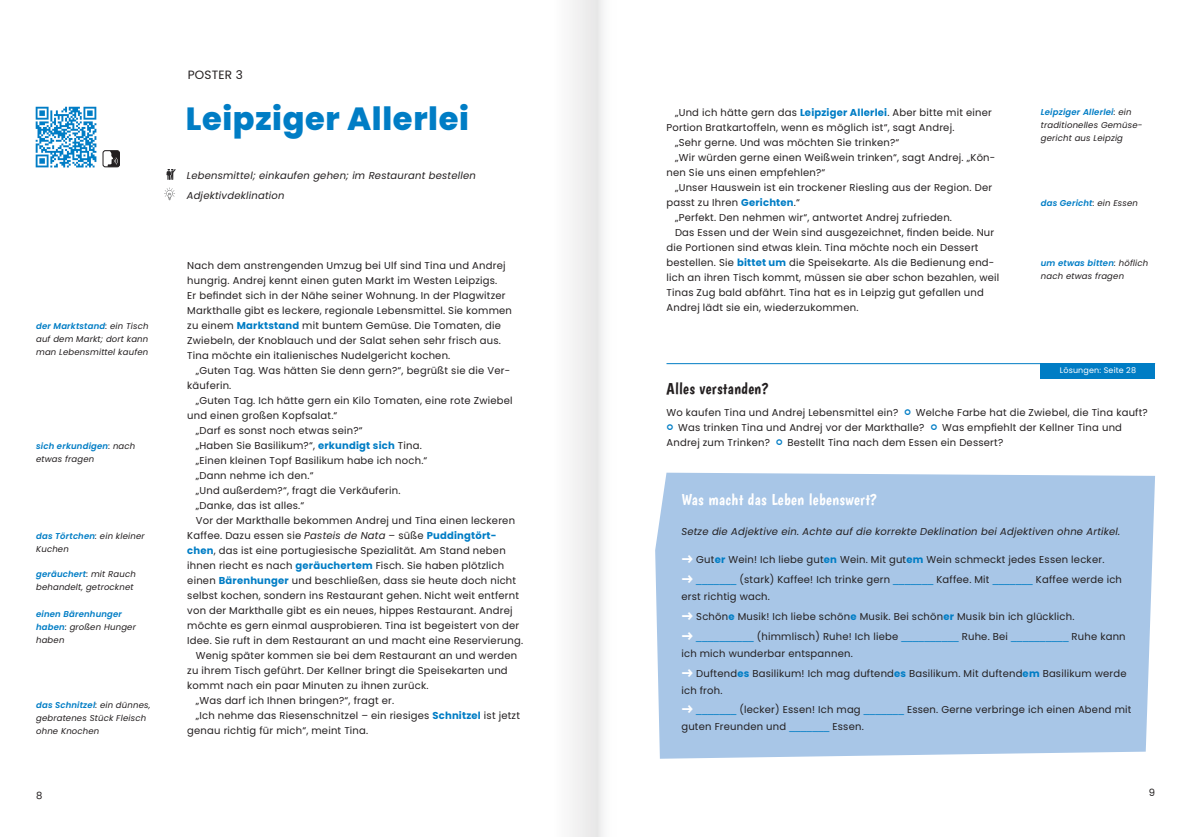
<style>
.page{position:relative;width:1191px;height:837px;background:#fff}
.page>*{position:absolute;margin:0;border:0;box-sizing:border-box;transform-origin:0 0}
.t1{font:800 32px "Poppins";letter-spacing:.02em;color:#007dc5}
.t2{font:16px "Boogaloo";letter-spacing:.02em;color:#fff}
.t3{font:16px "Boogaloo";letter-spacing:.02em;color:#231f20}
.t4{font:12px "Poppins";letter-spacing:.02em;color:#231f20}
.t5{font:10px/15px "Poppins";letter-spacing:.02em;color:#231f20}
.t6{font:italic 10px/20.5px "Poppins";letter-spacing:.02em;color:#231f20}
.t7{font:italic 8.5px/13px "Poppins";letter-spacing:.02em;color:#231f20}
.t8{font:italic 600 8.5px/13px "Poppins";letter-spacing:.02em;color:#007dc5}
.t9{font:8px "Poppins";letter-spacing:.02em;color:#fff}
.s1{font-weight:600;color:#007dc5}
.s2{font-weight:400;color:#231f20}
.s3{font-weight:700;color:#007dc5}
.s4{font-style:italic}
.s5{font-family:"Aptifer Slab LT Pro";font-weight:700;font-size:14px;color:#fff}
.s6{font-family:"Arial";color:#007dc5}
</style>
<div class="page">
<img style="left:35px;top:106px;width:62px;height:62px">
<svg style="left:103px;top:152px;width:15px;height:15px"></svg>
<div style="left:103px;top:150px;width:17px;height:17px;border:1px solid #231f20;border-radius:2px"></div>
<svg style="left:166px;top:169px;width:10px;height:10px"></svg>
<svg style="left:164px;top:187px;width:11px;height:14px"></svg>
<div style="left:655px;top:472px;width:500px;height:286px;background:#a8c6e7"></div>
<div style="left:1040px;top:363px;width:115px;height:15px;background:#007dc5"></div>
<hr style="left:666px;top:363px;width:489px;height:1px;background:#007dc5">
<div style="left:572px;top:0;width:31px;height:837px;background:#eee"></div>
<p class="t7" style="left:36px;top:319px;width:114px;text-align:justify"><span class="s1">der Marktstand</span>: ein Tisch auf dem Markt; dort kann man Lebensmittel kaufen</p>
<p class="t7" style="left:36px;top:439px;width:101px"><span class="s1">sich erkundigen</span>: nach etwas fragen</p>
<p class="t7" style="left:36px;top:529px;width:110px"><span class="s1">das Törtchen</span>: ein kleiner<br>Kuchen</p>
<p class="t7" style="left:36px;top:567px;width:101px"><span class="s1">geräuchert</span>: mit Rauch behandelt, getrocknet</p>
<p class="t8" style="left:36px;top:607px;width:101px">einen Bärenhunger haben<span class="s2">: großen Hunger haben</span></p>
<p class="t7" style="left:36px;top:698px;width:116px"><span class="s1">das Schnitzel</span>: ein dünnes, gebratenes Stück Fleisch ohne Knochen</p>
<p class="t5" style="left:36px;top:787px;width:8px">8</p>
<p class="t4" style="left:188px;top:68px;width:57px">POSTER 3</p>
<h1 class="t1" style="left:186px;top:100px;width:285px">Leipziger Allerlei</h1>
<p class="t6" style="left:187px;top:165px;width:291px">Lebensmittel; einkaufen gehen; im Restaurant bestellen<br>Adjektivdeklination</p>
<p class="t5" style="left:187px;top:257px;width:326px">Nach dem anstrengenden Umzug bei Ulf sind Tina und Andrej hungrig. Andrej kennt einen guten Markt im Westen Leipzigs.<br>Er befindet sich in der Nähe seiner Wohnung. In der Plagwitzer Markthalle gibt es leckere, regionale Lebensmittel. Sie kommen zu einem <span class="s3">Marktstand</span> mit buntem Gemüse. Die Tomaten, die Zwiebeln, der Knoblauch und der Salat sehen sehr frisch aus.<br>Tina möchte ein italienisches Nudelgericht kochen.</p>
<p class="t5" style="left:187px;top:362px;width:324px;text-indent:8px">„Guten Tag. Was hätten Sie denn gern?“, begrüßt sie die Ver&shy;käuferin.</p>
<p class="t5" style="left:196px;top:392px;width:318px">„Guten Tag. Ich hätte gern ein Kilo Tomaten, eine rote Zwiebel</p>
<p class="t5" style="left:187px;top:407px;width:152px">und einen großen Kopfsalat.“</p>
<p class="t5" style="left:196px;top:422px;width:168px">„Darf es sonst noch etwas sein?“</p>
<p class="t5" style="left:196px;top:437px;width:227px">„Haben Sie Basilikum?“, <span class="s3">erkundigt sich</span> Tina.</p>
<p class="t5" style="left:196px;top:452px;width:233px">„Einen kleinen Topf Basilikum habe ich noch.“</p>
<p class="t5" style="left:196px;top:467px;width:119px">„Dann nehme ich den.“</p>
<p class="t5" style="left:196px;top:482px;width:206px">„Und außerdem?“, fragt die Verkäuferin.</p>
<p class="t5" style="left:196px;top:497px;width:110px">„Danke, das ist alles.“</p>
<p class="t5" style="left:196px;top:512px;width:321px">Vor der Markthalle bekommen Andrej und Tina einen leckeren</p>
<p class="t5" style="left:187px;top:527px;width:311px">Kaffee. Dazu essen sie <span class="s4">Pasteis de Nata</span> – süße <span class="s3">Puddingtört-</span></p>
<p class="t5" style="left:187px;top:542px;width:320px"><span class="s3">chen</span>, das ist eine portugiesische Spezialität. Am Stand neben</p>
<p class="t5" style="left:187px;top:557px;width:318px">ihnen riecht es nach <span class="s3">geräuchertem</span> Fisch. Sie haben plötzlich</p>
<p class="t5" style="left:187px;top:572px;width:330px">einen <span class="s3">Bärenhunger</span> und beschließen, dass sie heute doch nicht</p>
<p class="t5" style="left:187px;top:587px;width:333px">selbst kochen, sondern ins Restaurant gehen. Nicht weit entfernt</p>
<p class="t5" style="left:187px;top:602px;width:327px">von der Markthalle gibt es ein neues, hippes Restaurant. Andrej</p>
<p class="t5" style="left:187px;top:617px;width:333px">möchte es gern einmal ausprobieren. Tina ist begeistert von der</p>
<p class="t5" style="left:187px;top:632px;width:337px">Idee. Sie ruft in dem Restaurant an und macht eine Reservierung.</p>
<p class="t5" style="left:196px;top:647px;width:323px">Wenig später kommen sie bei dem Restaurant an und werden</p>
<p class="t5" style="left:187px;top:662px;width:322px">zu ihrem Tisch geführt. Der Kellner bringt die Speisekarten und</p>
<p class="t5" style="left:187px;top:677px;width:243px">kommt nach ein paar Minuten zu ihnen zurück.</p>
<p class="t5" style="left:196px;top:692px;width:200px">„Was darf ich Ihnen bringen?“, fragt er.</p>
<p class="t5" style="left:196px;top:707px;width:326px">„Ich nehme das Riesenschnitzel – ein riesiges <span class="s3">Schnitzel</span> ist jetzt</p>
<p class="t5" style="left:187px;top:722px;width:182px">genau richtig für mich“, meint Tina.</p>
<p class="t5" style="left:675px;top:104px;width:318px">„Und ich hätte gern das <span class="s3">Leipziger Allerlei</span>. Aber bitte mit einer</p>
<p class="t5" style="left:666px;top:119px;width:289px">Portion Bratkartoffeln, wenn es möglich ist“, sagt Andrej.</p>
<p class="t5" style="left:675px;top:134px;width:226px">„Sehr gerne. Und was möchten Sie trinken?“</p>
<p class="t5" style="left:675px;top:149px;width:322px">„Wir würden gerne einen Weißwein trinken“, sagt Andrej. „Kön-</p>
<p class="t5" style="left:666px;top:164px;width:160px">nen Sie uns einen empfehlen?“</p>
<p class="t5" style="left:675px;top:179px;width:319px">„Unser Hauswein ist ein trockener Riesling aus der Region. Der</p>
<p class="t5" style="left:666px;top:194px;width:135px">passt zu Ihren <span class="s3">Gerichten</span>.“</p>
<p class="t5" style="left:675px;top:209px;width:278px">„Perfekt. Den nehmen wir“, antwortet Andrej zufrieden.</p>
<p class="t5" style="left:675px;top:224px;width:321px">Das Essen und der Wein sind ausgezeichnet, finden beide. Nur</p>
<p class="t5" style="left:666px;top:239px;width:313px">die Portionen sind etwas klein. Tina möchte noch ein Dessert</p>
<p class="t5" style="left:666px;top:254px;width:329px">bestellen. Sie <span class="s3">bittet um</span> die Speisekarte. Als die Bedienung end-</p>
<p class="t5" style="left:666px;top:269px;width:334px">lich an ihren Tisch kommt, müssen sie aber schon bezahlen, weil</p>
<p class="t5" style="left:666px;top:284px;width:319px">Tinas Zug bald abfährt. Tina hat es in Leipzig gut gefallen und</p>
<p class="t5" style="left:666px;top:299px;width:193px">Andrej lädt sie ein, wiederzukommen.</p>
<p class="t7" style="left:1040px;top:106px;width:103px"><span class="s1">Leipziger Allerlei</span>: ein traditionelles Gemüse&shy;gericht aus Leipzig</p>
<p class="t8" style="left:1040px;top:196px;width:99px">das Gericht<span class="s2">: ein Essen</span></p>
<p class="t7" style="left:1040px;top:256px;width:109px"><span class="s1">um etwas bitten</span>: höflich nach etwas fragen</p>
<p class="t9" style="left:1059px;top:366px;width:78px">Lösungen: Seite 28</p>
<h2 class="t3" style="left:666px;top:378px;width:103px">Alles verstanden?</h2>
<p class="t5" style="left:666px;top:404px;width:233px">Wo kaufen Tina und Andrej Lebensmittel ein?</p>
<p class="t5" style="left:678px;top:404px;width:471px;text-indent:238px">Welche Farbe hat die Zwiebel, die Tina kauft?<br>Was trinken Tina und Andrej vor der Markthalle?</p>
<p class="t5" style="left:942px;top:419px;width:181px">Was empfiehlt der Kellner Tina und</p>
<p class="t5" style="left:666px;top:434px;width:105px">Andrej zum Trinken?</p>
<p class="t5" style="left:787px;top:434px;width:217px">Bestellt Tina nach dem Essen ein Dessert?</p>
<h2 class="t2" style="left:681px;top:489px;width:197px">Was macht das Leben lebenswert?</h2>
<p class="t6" style="left:681px;top:521px;width:440px">Setze die Adjektive ein. Achte auf die korrekte Deklination bei Adjektiven ohne Artikel.</p>
<p class="t5" style="left:681px;top:552px;width:424px"><span class="s5">→</span> Gut<span class="s3">er</span> Wein! Ich liebe gut<span class="s3">en</span> Wein. Mit gut<span class="s3">em</span> Wein schmeckt jedes Essen lecker.</p>
<p class="t5" style="left:681px;top:570px;width:442px;line-height:17px"><span class="s5">→</span> <span class="s6">_______</span> (stark) Kaffee! Ich trinke gern <span class="s6">_______</span> Kaffee. Mit <span class="s6">_______</span> Kaffee werde ich erst richtig wach.</p>
<p class="t5" style="left:681px;top:608px;width:395px"><span class="s5">→</span> Schön<span class="s3">e</span> Musik! Ich liebe schön<span class="s3">e</span> Musik. Bei schön<span class="s3">er</span> Musik bin ich glücklich.</p>
<p class="t5" style="left:681px;top:627px;width:446px;line-height:17px"><span class="s5">→</span> <span class="s6">__________</span> (himmlisch) Ruhe! Ich liebe <span class="s6">__________</span> Ruhe. Bei <span class="s6">__________</span> Ruhe kann ich mich wunderbar entspannen.</p>
<p class="t5" style="left:681px;top:664px;width:447px;line-height:17px"><span class="s5">→</span> Duftend<span class="s3">es</span> Basilikum! Ich mag duftend<span class="s3">es</span> Basilikum. Mit duftend<span class="s3">em</span> Basilikum werde ich froh.</p>
<p class="t5" style="left:681px;top:701px;width:452px;line-height:17px"><span class="s5">→</span> <span class="s6">_______</span> (lecker) Essen! Ich mag <span class="s6">_______</span> Essen. Gerne verbringe ich einen Abend mit guten Freunden und <span class="s6">_______</span> Essen.</p>
<p class="t5" style="left:1148px;top:785px;width:8px">9</p>
</div>
